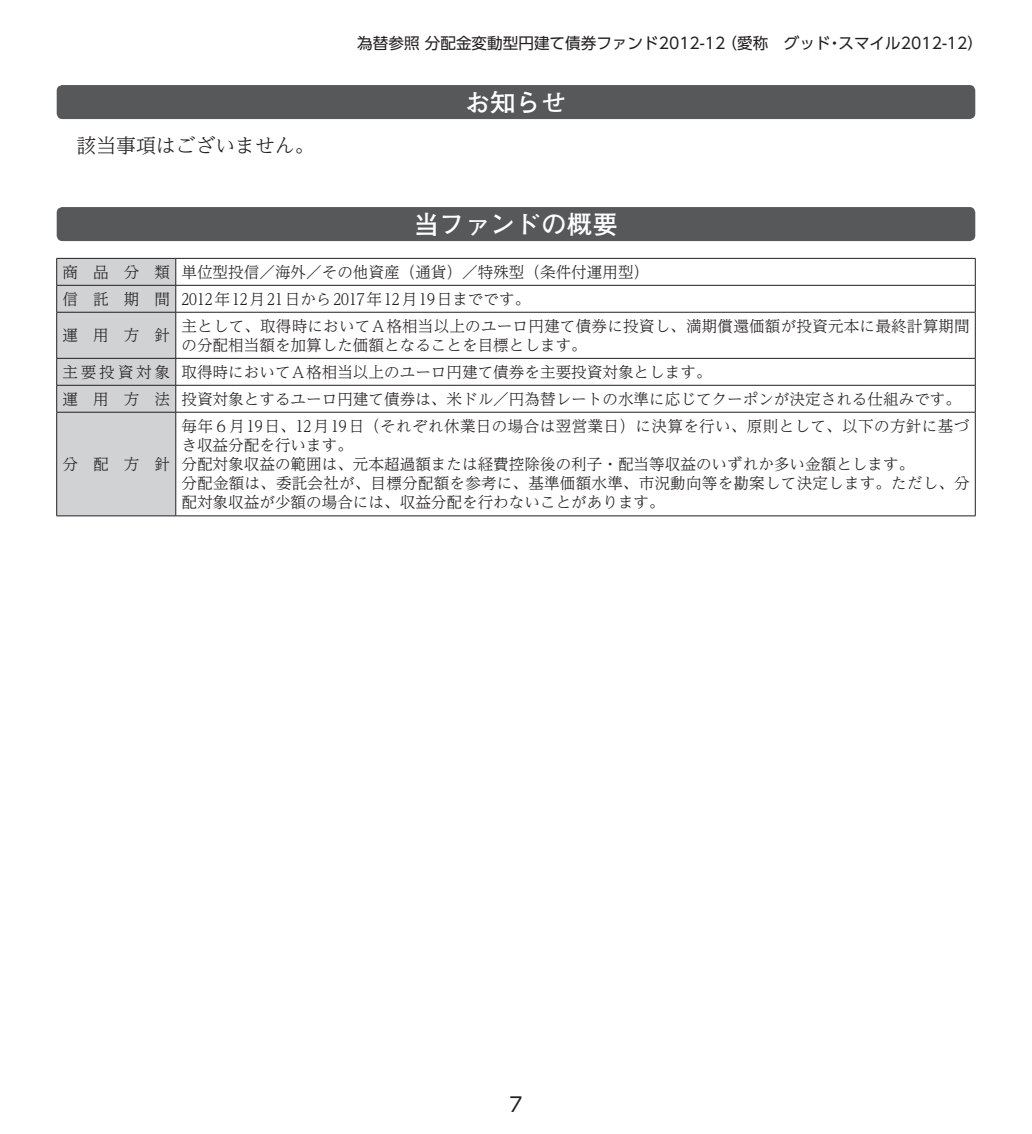
<style>
.page{position:relative;width:1032px;height:1134px;background:#fff}
.page>*{position:absolute;margin:0;border:0;box-sizing:border-box;transform-origin:0 0}
.t1{font:700 25.6px "Futo Go B101 Pro";color:#fff}
.t2{font:300 19.8px "UD Reimin Pro";color:#231f20}
.t3{font:19.8px "UD Shin Go Pro";color:#231f20}
.t4{font:300 15.6px/19.2px "UD Reimin Pro";color:#231f20}
.t5{font:15.6px "UD Shin Go Pro";color:#231f20}
</style>
<div class="page">
<div style="left:57px;top:85px;width:918px;height:34px;background:#57585a;border-radius:6px"></div>
<div style="left:57px;top:207px;width:918px;height:34px;background:#57585a;border-radius:6px"></div>
<hr style="left:176px;top:258px;width:799px;height:1px;background:#231f20">
<hr style="left:176px;top:285px;width:799px;height:1px;background:#231f20">
<svg style="left:975px;top:259px;width:1px;height:53px"></svg>
<hr style="left:176px;top:312px;width:799px;height:1px;background:#231f20">
<hr style="left:975px;top:312px;width:1px;height:46px;background:#231f20">
<hr style="left:176px;top:358px;width:799px;height:1px;background:#231f20">
<hr style="left:176px;top:385px;width:799px;height:1px;background:#231f20">
<div style="left:56px;top:258px;width:120px;height:257px;background:#d1d2d4"></div>
<svg style="left:975px;top:359px;width:1px;height:53px"></svg>
<hr style="left:56px;top:412px;width:120px;height:1px;background:#231f20">
<hr style="left:56px;top:412px;width:1px;height:104px;background:#231f20">
<hr style="left:176px;top:412px;width:799px;height:1px;background:#231f20">
<hr style="left:175px;top:412px;width:1px;height:104px;background:#231f20">
<hr style="left:975px;top:412px;width:1px;height:104px;background:#231f20">
<hr style="left:56px;top:515px;width:120px;height:1px;background:#231f20">
<hr style="left:176px;top:515px;width:799px;height:1px;background:#231f20">
<p class="t5" style="left:357px;top:31px;width:627px">為替参照 分配金変動型円建て債券ファンド2012-12（愛称　グッド・スマイル2012-12）</p>
<p class="t2" style="left:77px;top:129px;width:240px">該当事項はございません。</p>
<h1 class="t1" style="left:465px;top:82px;width:104px">お知らせ</h1>
<h1 class="t1" style="left:414px;top:204px;width:206px">当ファンドの概要</h1>
<p class="t4" style="left:62px;top:258px;width:588px;line-height:27px">商 品 分 類 単位型投信／海外／その他資産（通貨）／特殊型（条件付運用型）信 託 期 間 2012年 12月 21日から 2017年 12月 19日までです。</p>
<p class="t4" style="left:62px;top:325px;width:109px">運用方針</p>
<p class="t4" style="left:181px;top:316px;width:790px">主として、取得時においてＡ格相当以上のユーロ円建て債券に投資し、満期償還価額が投資元本に最終計算期間の分配相当額を加算した価額となることを目標とします。</p>
<p class="t4" style="left:62px;top:358px;width:900px;line-height:27px">主要投資対象 取得時においてＡ格相当以上のユーロ円建て債券を主要投資対象とします。<br>運 用 方 法 投資対象とするユーロ円建て債券は、米ドル／円為替レートの水準に応じてクーポンが決定される仕組みです。</p>
<p class="t4" style="left:62px;top:454px;width:109px">分配方針</p>
<p class="t4" style="left:181px;top:415px;width:790px">毎年6月19日、12月19日（それぞれ休業日の場合は翌営業日）に決算を行い、原則として、以下の方針に基づき収益分配を行います。<br>分配対象収益の範囲は、元本超過額または経費控除後の利子・配当等収益のいずれか多い金額とします。<br>分配金額は、委託会社が、目標分配額を参考に、基準価額水準、市況動向等を勘案して決定します。ただし、分配対象収益が少額の場合には、収益分配を行わないことがあります。</p>
<p class="t3" style="left:509px;top:1088px;width:15px">7</p>
</div>
